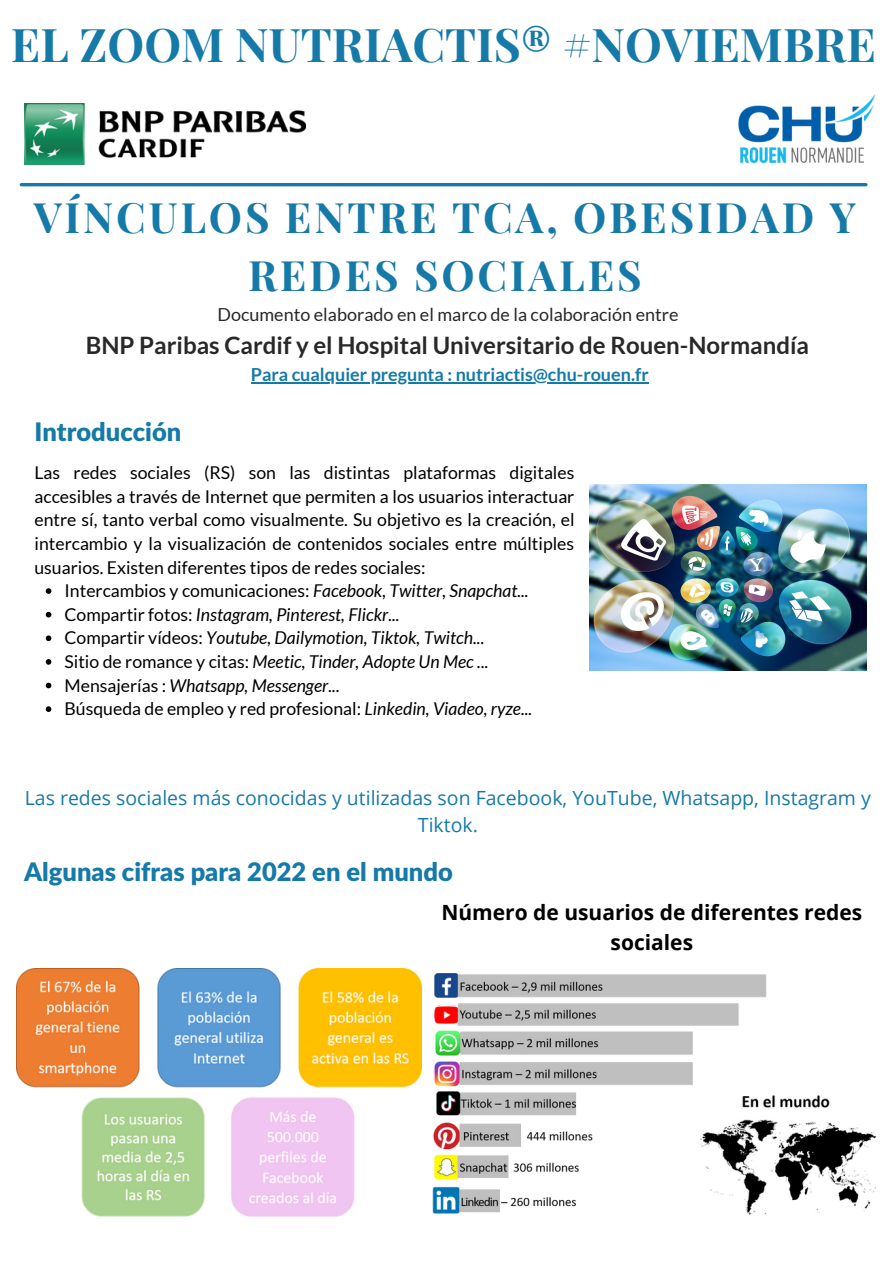
<style>
.page{position:relative;width:893px;height:1264px;background:#fff}
.page>*{position:absolute;margin:0;border:0;box-sizing:border-box;transform-origin:0 0}
.t1{font:700 46.5px "Playfair Display";color:#157aa8}
.t2{font:700 42px/58.5px "Playfair Display";letter-spacing:.065em;color:#157aa8;text-align:center}
.t3{font:900 25.5px "Lato Latin";color:#157aa8}
.t4{font:700 24px "Lato";color:#282828}
.t5{font:700 21px/29.2px "Open Sans";color:#000;text-align:center}
.t6{font:19.5px/27px "Open Sans";color:#157aa8;text-align:center}
.t7{font:18px "Lato";color:#282828}
.t8{font:700 18px "Lato";color:#157aa8}
.t9{font:italic 17.7px/23.5px "Lato";color:#000}
.t10{font:17.7px/23.5px "Lato";color:#000;text-align:justify}
.s1{font-style:normal}
</style>
<div class="page">
<img style="left:24px;top:103px;width:281px;height:61px">
<img style="left:738px;top:94px;width:138px;height:70px">
<hr style="left:21px;top:183px;width:844px;height:3px;background:#157aa8">
<img style="left:589px;top:484px;width:277px;height:186px">
<img style="left:16px;top:968px;width:405px;height:248px">
<img style="left:432px;top:973px;width:445px;height:242px">
<hr style="left:251px;top:382px;width:397px;height:1px;background:#157aa8">
<svg style="left:46px;top:588px;width:5px;height:6px"></svg>
<svg style="left:46px;top:612px;width:5px;height:5px"></svg>
<svg style="left:46px;top:635px;width:5px;height:6px"></svg>
<svg style="left:46px;top:659px;width:5px;height:5px"></svg>
<svg style="left:46px;top:682px;width:5px;height:6px"></svg>
<svg style="left:46px;top:706px;width:5px;height:6px"></svg>
<h1 class="t1" style="left:11px;top:11px;width:866px">EL ZOOM NUTRIACTIS® #NOVIEMBRE</h1>
<h2 class="t2" style="left:34px;top:186px;width:823px">VÍNCULOS ENTRE TCA, OBESIDAD Y<br>REDES SOCIALES</h2>
<p class="t7" style="left:217px;top:303px;width:462px">Documento elaborado en el marco de la colaboración entre</p>
<h3 class="t4" style="left:86px;top:331px;width:724px">BNP Paribas Cardif y el Hospital Universitario de Rouen-Normandía</h3>
<p class="t8" style="left:251px;top:363px;width:399px">Para cualquier pregunta : nutriactis@chu-rouen.fr</p>
<h3 class="t3" style="left:34px;top:420px;width:148px">Introducción</h3>
<p class="t10" style="left:34px;top:460px;width:541px">Las redes sociales (RS) son las distintas plataformas digitales accesibles a través de Internet que permiten a los usuarios interactuar entre sí, tanto verbal como visualmente. Su objetivo es la creación, el intercambio y la visualización de contenidos sociales entre múltiples usuarios. Existen diferentes tipos de redes sociales:</p>
<p class="t9" style="left:64px;top:578px;width:469px"><span class="s1">Intercambios y comunicaciones:</span> Facebook, Twitter, Snapchat...<br><span class="s1">Compartir fotos:</span> Instagram, Pinterest, Flickr...<br><span class="s1">Compartir vídeos:</span> Youtube, Dailymotion, Tiktok, Twitch...<br><span class="s1">Sitio de romance y citas:</span> Meetic, Tinder, Adopte Un Mec ...<br><span class="s1">Mensajerías :</span> Whatsapp, Messenger...<br><span class="s1">Búsqueda de empleo y red profesional:</span> Linkedin, Viadeo, ryze...</p>
<p class="t6" style="left:25px;top:784px;width:847px">Las redes sociales más conocidas y utilizadas son Facebook, YouTube, Whatsapp, Instagram y<br>Tiktok.</p>
<h3 class="t3" style="left:24px;top:860px;width:430px">Algunas cifras para 2022 en el mundo</h3>
<p class="t5" style="left:441px;top:897px;width:422px">Número de usuarios de diferentes redes sociales</p>
</div>
